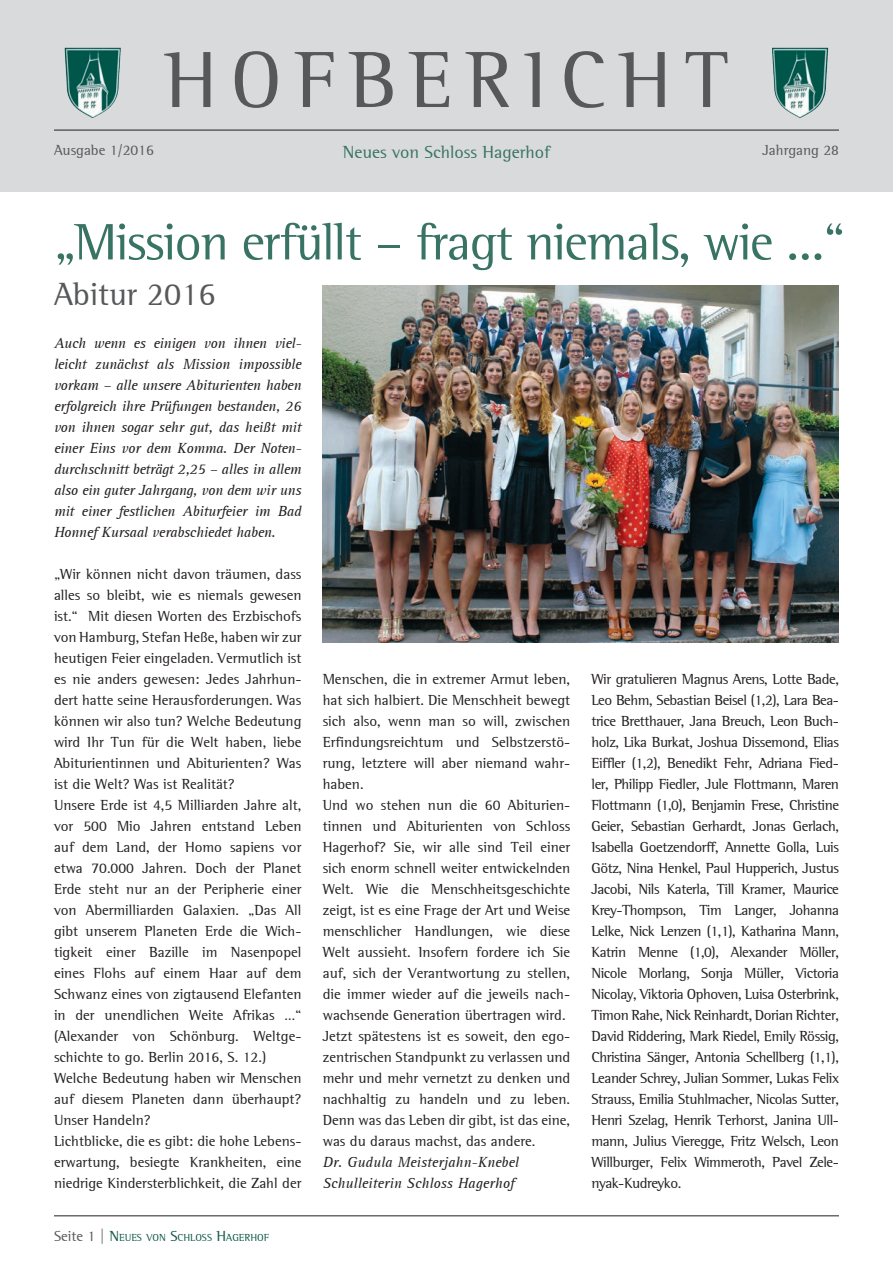
<style>
.page{position:relative;width:893px;height:1263px;background:#fff}
.page>*{position:absolute;margin:0;border:0;box-sizing:border-box;transform-origin:0 0}
.t1{font:81.6px "AT Rotis Semi Serif";letter-spacing:.16em;color:#57585a}
.t2{font:52.5px "AT Rotis Semi Serif";letter-spacing:-.025em;color:#387364}
.t3{font:33px "AT Rotis Semi Serif";color:#57585a}
.t4{font:18px "AT Rotis Semi Serif";color:#387364}
.t5{font:15px/21px "AT Rotis Semi Serif";color:#231f20}
.t6{font:italic 15px/21px "AT Rotis Serif";color:#231f20;text-align:justify}
.t7{font:15px "AT Rotis Semi Serif";color:#57585a}
.t8{font:10.5px "AT Rotis Semi Serif";color:#105a48}
.s1{font-size:15px;color:#57585a}
.s2{font-size:15px}
</style>
<div class="page">
<div style="left:0;top:0;width:893px;height:191px;background:#d9dadc"></div>
<img style="left:65px;top:48px;width:56px;height:70px">
<img style="left:772px;top:48px;width:56px;height:70px">
<hr style="left:54px;top:130px;width:785px;height:1px;background:#231f20">
<hr style="left:54px;top:1215px;width:785px;height:1px;background:#231f20">
<img style="left:323px;top:285px;width:516px;height:357px">
<h1 class="t1" style="left:164px;top:32px;width:566px">HOFBERICHT</h1>
<p class="t7" style="left:54px;top:141px;width:101px">Ausgabe 1/2016</p>
<p class="t4" style="left:343px;top:141px;width:209px">Neues von Schloss Hagerhof</p>
<p class="t7" style="left:762px;top:141px;width:78px">Jahrgang 28</p>
<h2 class="t2" style="left:54px;top:211px;width:793px">„Mission erfüllt – fragt niemals, wie ...“</h2>
<h3 class="t3" style="left:54px;top:275px;width:163px">Abitur 2016</h3>
<p class="t6" style="left:54px;top:333px;width:249px">Auch wenn es einigen von ihnen viel&shy;leicht zunächst als Mission impossible vorkam – alle unsere Abiturienten haben erfolgreich ihre Prüfungen bestanden, 26 von ihnen sogar sehr gut, das heißt mit einer Eins vor dem Komma. Der Noten&shy;durchschnitt beträgt 2,25 – alles in allem also ein guter Jahrgang, von dem wir uns mit einer festlichen Abiturfeier im Bad Honnef Kursaal verabschiedet haben.</p>
<p class="t5" style="left:54px;top:563px;width:249px">„Wir können nicht davon träumen, dass alles so bleibt, wie es niemals gewesen ist.“ Mit diesen Worten des Erzbischofs von Hamburg, Stefan Heße, haben wir zur heutigen Feier eingeladen. Vermutlich ist es nie anders gewesen: Jedes Jahrhun&shy;dert hatte seine Herausforderungen. Was können wir also tun? Welche Bedeutung wird Ihr Tun für die Welt haben, liebe Abiturientinnen und Abiturienten? Was ist die Welt? Was ist Realität?<br>Unsere Erde ist 4,5 Milliarden Jahre alt, vor 500 Mio Jahren entstand Leben auf dem Land, der Homo sapiens vor etwa 70.000 Jahren. Doch der Planet Erde steht nur an der Peripherie einer von Abermilliarden Galaxien. „Das All gibt unserem Planeten Erde die Wich&shy;tigkeit einer Bazille im Nasenpopel eines Flohs auf einem Haar auf dem Schwanz eines von zigtausend Elefanten in der unendlichen Weite Afrikas …“ (Alexander von Schönburg. Weltge&shy;schichte to go. Berlin 2016, S. 12.)<br>Welche Bedeutung haben wir Menschen auf diesem Planeten dann überhaupt?<br>Unser Handeln?<br>Lichtblicke, die es gibt: die hohe Lebens&shy;erwartung, besiegte Krankheiten, eine niedrige Kindersterblichkeit, die Zahl der</p>
<p class="t5" style="left:323px;top:668px;width:249px">Menschen, die in extremer Armut leben, hat sich halbiert. Die Menschheit bewegt sich also, wenn man so will, zwischen Erfindungsreichtum und Selbstzerstö&shy;rung, letztere will aber niemand wahr&shy;haben.<br>Und wo stehen nun die 60 Abiturien&shy;tinnen und Abiturienten von Schloss Hagerhof? Sie, wir alle sind Teil einer sich enorm schnell weiter entwickelnden Welt. Wie die Menschheitsgeschichte zeigt, ist es eine Frage der Art und Weise menschlicher Handlungen, wie diese Welt aussieht. Insofern fordere ich Sie auf, sich der Verantwortung zu stellen, die immer wieder auf die jeweils nach&shy;wachsende Generation übertragen wird.<br>Jetzt spätestens ist es soweit, den ego&shy;zentrischen Standpunkt zu verlassen und mehr und mehr vernetzt zu denken und nachhaltig zu handeln und zu leben.<br>Denn was das Leben dir gibt, ist das eine, was du daraus machst, das andere.</p>
<p class="t6" style="left:323px;top:1152px;width:198px">Dr. Gudula Meisterjahn-Knebel<br>Schulleiterin Schloss Hagerhof</p>
<p class="t5" style="left:591px;top:668px;width:249px;text-align:justify">Wir gratulieren Magnus Arens, Lotte Bade, Leo Behm, Sebastian Beisel (1,2), Lara Bea&shy;trice Bretthauer, Jana Breuch, Leon Buch&shy;holz, Lika Burkat, Joshua Dissemond, Elias Eiffler (1,2), Benedikt Fehr, Adriana Fied&shy;ler, Philipp Fiedler, Jule Flottmann, Maren Flottmann (1,0), Benjamin Frese, Christine Geier, Sebastian Gerhardt, Jonas Gerlach, Isabella Goetzendorff, Annette Golla, Luis Götz, Nina Henkel, Paul Hupperich, Justus Jacobi, Nils Katerla, Till Kramer, Maurice Krey-Thompson, Tim Langer, Johanna Lelke, Nick Lenzen (1,1), Katharina Mann, Katrin Menne (1,0), Alexander Möller, Nicole Morlang, Sonja Müller, Victoria Nicolay, Viktoria Ophoven, Luisa Osterbrink, Timon Rahe, Nick Reinhardt, Dorian Richter, David Riddering, Mark Riedel, Emily Rössig, Christina Sänger, Antonia Schellberg (1,1), Leander Schrey, Julian Sommer, Lukas Felix Strauss, Emilia Stuhlmacher, Nicolas Sutter, Henri Szelag, Henrik Terhorst, Janina Ull&shy;mann, Julius Vieregge, Fritz Welsch, Leon Willburger, Felix Wimmeroth, Pavel Zele&shy;nyak-Kudreyko.</p>
<p class="t8" style="left:54px;top:1231px;width:217px"><span class="s1">Seite 1 |</span> <span class="s2">N</span>EUES VON <span class="s2">S</span>CHLOSS <span class="s2">H</span>AGERHOF</p>
</div>
